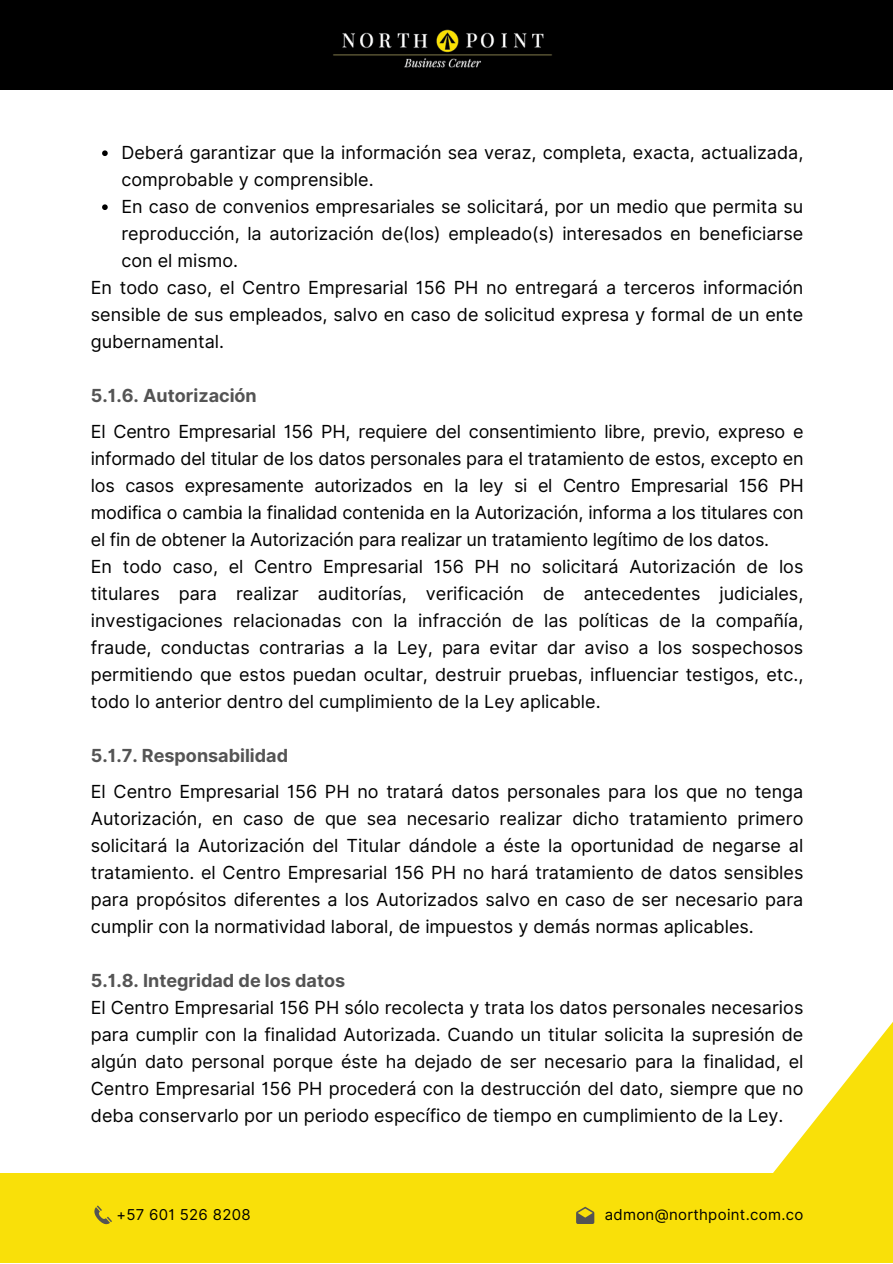
<style>
.page{position:relative;width:893px;height:1264px;background:#fff}
.page>*{position:absolute;margin:0;border:0;box-sizing:border-box;transform-origin:0 0}
.t1{font:18px/27px "Inter";color:#000;text-align:justify}
.t2{font:700 18px "Inter";color:#545454}
.t3{font:15px "Inter";letter-spacing:.02em;color:#000}
</style>
<div class="page">
<svg style="left:773px;top:1023px;width:119px;height:150px"></svg>
<div style="left:0;top:1173px;width:892px;height:89px;background:#f9e009"></div>
<div style="left:0;top:0;width:892px;height:89px;background:#000"></div>
<svg style="left:94px;top:1205px;width:18px;height:20px"></svg>
<svg style="left:102px;top:150px;width:6px;height:6px"></svg>
<svg style="left:102px;top:204px;width:6px;height:6px"></svg>
<img style="left:333px;top:29px;width:219px;height:39px">
<svg style="left:576px;top:1206px;width:18px;height:17px"></svg>
<p class="t1" style="left:121px;top:139px;width:683px">Deberá garantizar que la información sea veraz, completa, exacta, actualizada, comprobable y comprensible.</p>
<p class="t1" style="left:121px;top:193px;width:683px">En caso de convenios empresariales se solicitará, por un medio que permita su reproducción, la autorización de(los) empleado(s) interesados en beneficiarse con el mismo.</p>
<p class="t1" style="left:91px;top:274px;width:714px">En todo caso, el Centro Empresarial 156 PH no entregará a terceros información sensible de sus empleados, salvo en caso de solicitud expresa y formal de un ente gubernamental.</p>
<p class="t2" style="left:91px;top:385px;width:167px">5.1.6. Autorización</p>
<p class="t1" style="left:91px;top:418px;width:714px">El Centro Empresarial 156 PH, requiere del consentimiento libre, previo, expreso e informado del titular de los datos personales para el tratamiento de estos, excepto en los casos expresamente autorizados en la ley si el Centro Empresarial 156 PH modifica o cambia la finalidad contenida en la Autorización, informa a los titulares con el fin de obtener la Autorización para realizar un tratamiento legítimo de los datos.</p>
<p class="t1" style="left:91px;top:553px;width:714px">En todo caso, el Centro Empresarial 156 PH no solicitará Autorización de los titulares para realizar auditorías, verificación de antecedentes judiciales, investigaciones relacionadas con la infracción de las políticas de la compañía, fraude, conductas contrarias a la Ley, para evitar dar aviso a los sospechosos permitiendo que estos puedan ocultar, destruir pruebas, influenciar testigos, etc., todo lo anterior dentro del cumplimiento de la Ley aplicable.</p>
<p class="t2" style="left:91px;top:745px;width:199px">5.1.7. Responsabilidad</p>
<p class="t1" style="left:91px;top:778px;width:714px">El Centro Empresarial 156 PH no tratará datos personales para los que no tenga Autorización, en caso de que sea necesario realizar dicho tratamiento primero solicitará la Autorización del Titular dándole a éste la oportunidad de negarse al tratamiento. el Centro Empresarial 156 PH no hará tratamiento de datos sensibles para propósitos diferentes a los Autorizados salvo en caso de ser necesario para cumplir con la normatividad laboral, de impuestos y demás normas aplicables.</p>
<p class="t2" style="left:91px;top:969px;width:256px">5.1.8. Integridad de los datos</p>
<p class="t1" style="left:91px;top:994px;width:714px">El Centro Empresarial 156 PH sólo recolecta y trata los datos personales necesarios para cumplir con la finalidad Autorizada. Cuando un titular solicita la supresión de algún dato personal porque éste ha dejado de ser necesario para la finalidad, el Centro Empresarial 156 PH procederá con la destrucción del dato, siempre que no deba conservarlo por un periodo específico de tiempo en cumplimiento de la Ley.</p>
<p class="t3" style="left:116px;top:1205px;width:136px">+57 601 526 8208</p>
<p class="t3" style="left:604px;top:1205px;width:200px">admon@northpoint.com.co</p>
</div>
